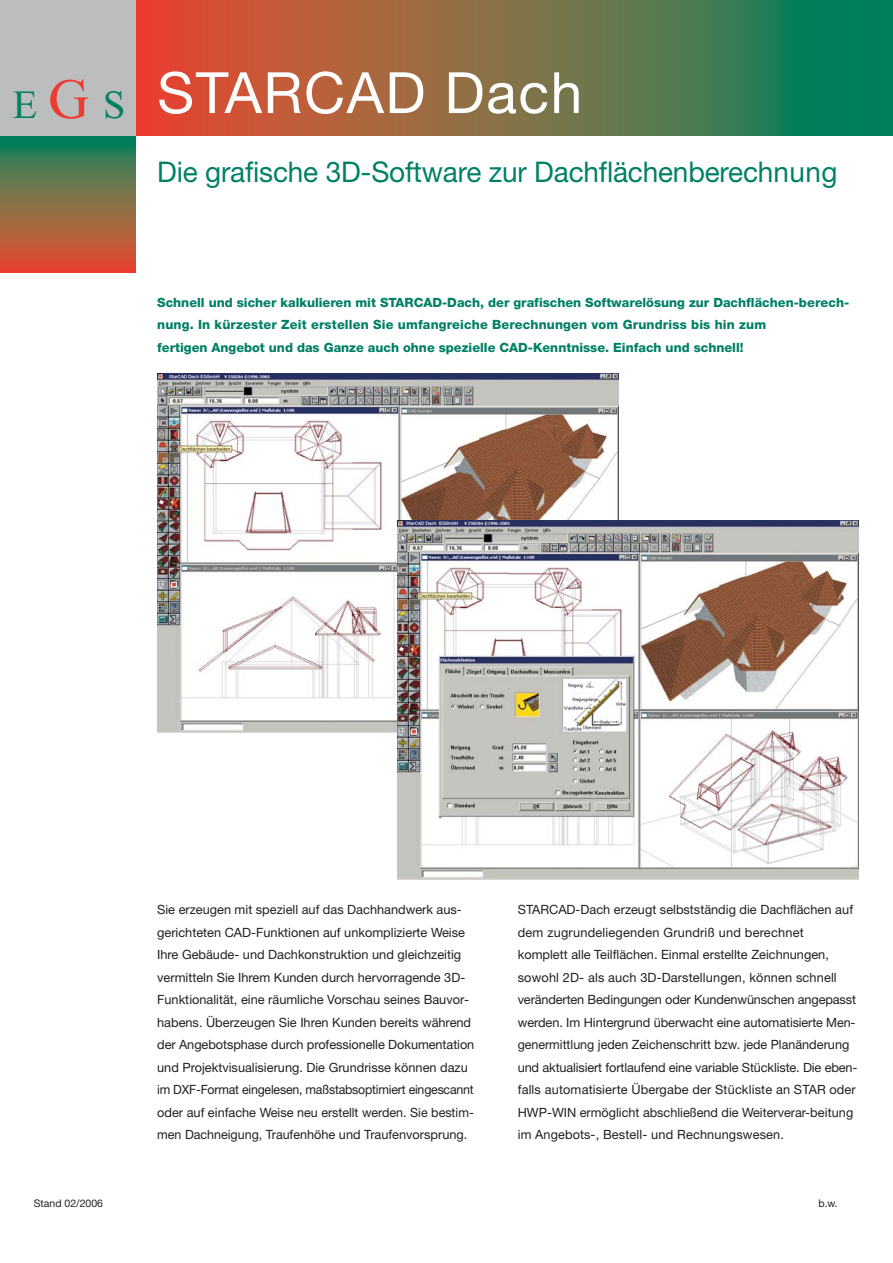
<style>
.page{position:relative;width:893px;height:1263px;background:#fff}
.page>*{position:absolute;margin:0;border:0;box-sizing:border-box;transform-origin:0 0}
.t1{font:57px "Helvetica Neue";letter-spacing:.03em;color:#fff}
.t2{font:40.05px "Times New Roman";color:#00805f}
.t3{font:28.5px "Helvetica Neue";letter-spacing:-.005em;color:#008066}
.t4{font:12.75px/22.5px "Helvetica Neue";color:#231f20}
.t5{font:800 12.75px/22.5px "Helvetica Neue";color:#008066}
.t6{font:10.5px "Helvetica Neue";color:#231f20}
.s1{font-size:56.7px;color:#ef3a2f}
</style>
<div class="page">
<svg style="left:136px;top:0;width:756px;height:136px;background:#7a6c47"></svg>
<div style="left:0;top:0;width:136px;height:136px;background:#bbbdbf"></div>
<div style="left:0;top:238px;width:136px;height:34px;background:linear-gradient(to bottom,#ba623a,#e84030)"></div>
<svg style="left:0;top:136px;width:136px;height:102px;background:#66744c"></svg>
<img style="left:157px;top:373px;width:461px;height:360px">
<img style="left:397px;top:520px;width:461px;height:359px">
<h2 class="t2" style="left:13px;top:90px;width:114px">E <span class="s1">G</span> S</h2>
<h1 class="t1" style="left:157px;top:72px;width:426px">STARCAD Dach</h1>
<h3 class="t3" style="left:157px;top:162px;width:681px">Die grafische 3D-Software zur Dachflächenberechnung</h3>
<p class="t5" style="left:157px;top:292px;width:693px">Schnell und sicher kalkulieren mit STARCAD-Dach, der grafischen Softwarelösung zur Dachflächen-berech&shy;nung. In kürzester Zeit erstellen Sie umfangreiche Berechnungen vom Grundriss bis hin zum<br>fertigen Angebot und das Ganze auch ohne spezielle CAD-Kenntnisse. Einfach und schnell!</p>
<p class="t4" style="left:157px;top:900px;width:319px">Sie erzeugen mit speziell auf das Dachhandwerk aus&shy;gerichteten CAD-Funktionen auf unkomplizierte Weise Ihre Gebäude- und Dachkonstruktion und gleichzeitig vermitteln Sie Ihrem Kunden durch hervorragende 3D-Funktionalität, eine räumliche Vorschau seines Bauvor&shy;habens. Überzeugen Sie Ihren Kunden bereits während der Angebotsphase durch professionelle Dokumentation und Projektvisualisierung. Die Grundrisse können dazu im DXF-Format eingelesen, maßstabsoptimiert eingescannt oder auf einfache Weise neu erstellt werden. Sie bestim&shy;men Dachneigung, Traufenhöhe und Traufenvorsprung.</p>
<p class="t4" style="left:517px;top:900px;width:341px">STARCAD-Dach erzeugt selbstständig die Dachflächen auf dem zugrundeliegenden Grundriß und berechnet<br>komplett alle Teilflächen. Einmal erstellte Zeichnungen, sowohl 2D- als auch 3D-Darstellungen, können schnell veränderten Bedingungen oder Kundenwünschen angepasst werden. Im Hintergrund überwacht eine automatisierte Men&shy;genermittlung jeden Zeichenschritt bzw. jede Planänderung und aktualisiert fortlaufend eine variable Stückliste. Die eben&shy;falls automatisierte Übergabe der Stückliste an STAR oder HWP-WIN ermöglicht abschließend die Weiterverar-beitung im Angebots-, Bestell- und Rechnungswesen.</p>
<p class="t6" style="left:34px;top:1199px;width:71px">Stand 02/2006</p>
<p class="t6" style="left:818px;top:1199px;width:21px">b.w.</p>
</div>
